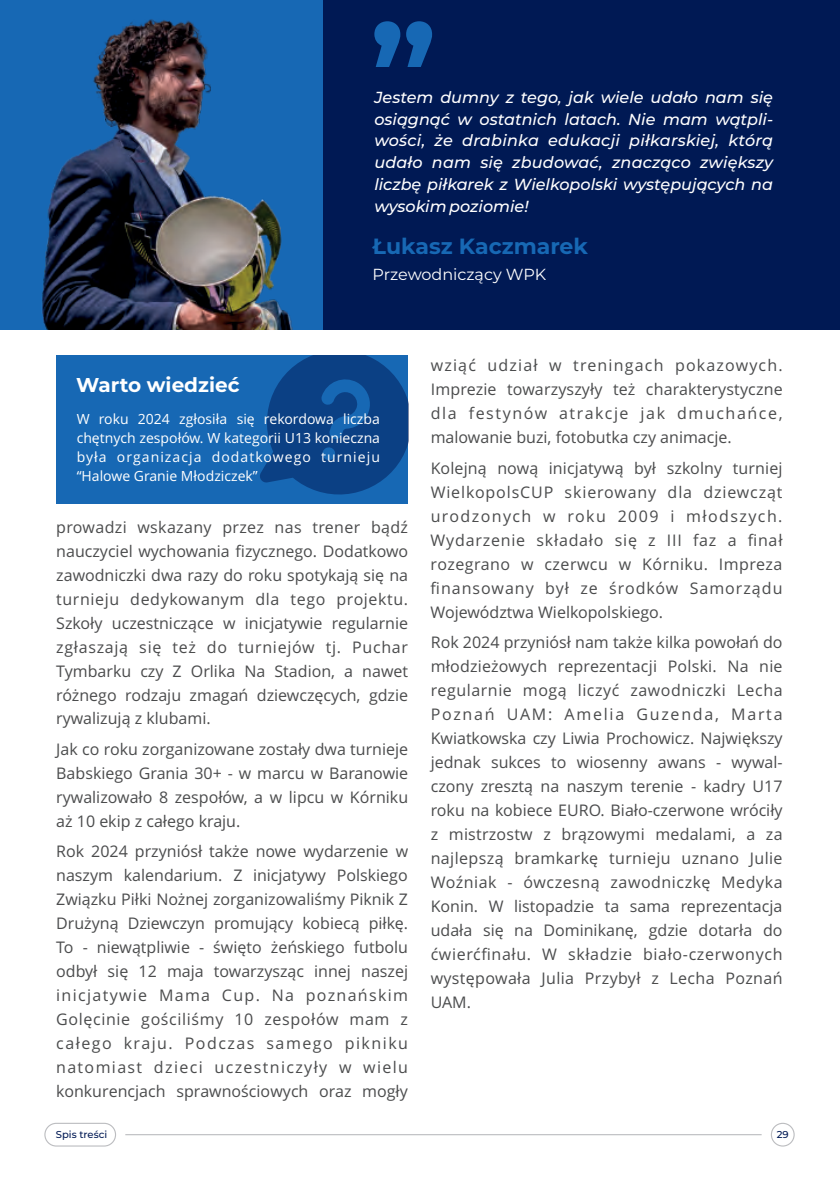
<style>
.page{position:relative;width:840px;height:1191px;background:#fff}
.page>*{position:absolute;margin:0;border:0;box-sizing:border-box;transform-origin:0 0}
.t1{font:700 134.4px "Montserrat";color:#1768b4}
.t2{font:700 22px "Montserrat";color:#1768b4}
.t3{font:700 20px "Montserrat";color:#fff}
.t4{font:16px/24px "Open Sans";color:#4b4c4d;text-align:justify}
.t5{font:italic 500 16px/21.8px "Montserrat";color:#fff;text-align:justify}
.t6{font:16px "Montserrat";letter-spacing:-.005em;color:#fff}
.t7{font:14px/19px "Open Sans";letter-spacing:.055em;color:#fff;text-align:justify}
.t8{font:500 10px "Montserrat";color:#001954}
</style>
<div class="page">
<div style="left:323px;top:0;width:516px;height:329px;background:#001954"></div>
<div style="left:0;top:0;width:323px;height:329px;background:#1768b4"></div>
<img style="left:42px;top:19px;width:251px;height:310px">
<div style="left:56px;top:355px;width:352px;height:148px;background:#1768b4"></div>
<svg style="left:260px;top:355px;width:148px;height:140px"></svg>
<div style="left:770px;top:1122px;width:24px;height:24px;border:1px solid #bcbdc0;border-radius:50%"></div>
<div style="left:44px;top:1122px;width:72px;height:24px;border:1px solid #bcbdc0;border-radius:11px"></div>
<hr style="left:125px;top:1134px;width:636px;height:1px;background:#bcbdc0">
<h1 class="t1" style="left:369px;top:-84px;width:68px">„</h1>
<p class="t5" style="left:374px;top:86px;width:400px">Jestem dumny z tego, jak wiele udało nam się osiągnąć w ostatnich latach. Nie mam wątpli&shy;wości, że drabinka edukacji piłkarskiej, którą udało nam się zbudować, znacząco zwiększy liczbę piłkarek z Wielkopolski występujących na wysokim poziomie!</p>
<h2 class="t2" style="left:372px;top:232px;width:217px">Łukasz Kaczmarek</h2>
<p class="t6" style="left:372px;top:264px;width:175px">Przewodniczący WPK</p>
<p class="t3" style="left:76px;top:373px;width:165px">Warto wiedzieć</p>
<p class="t7" style="left:77px;top:410px;width:305px">W roku 2024 zgłosiła się rekordowa liczba chętnych zespołów. W kategorii U13 konieczna była organizacja dodatkowego turnieju “Halowe Granie Młodziczek”</p>
<p class="t4" style="left:56px;top:516px;width:353px">prowadzi wskazany przez nas trener bądź nauczyciel wychowania fizycznego. Dodatkowo zawodniczki dwa razy do roku spotykają się na turnieju dedykowanym dla tego projektu.<br>Szkoły uczestniczące w inicjatywie regularnie zgłaszają się też do turniejów tj. Puchar Tymbarku czy Z Orlika Na Stadion, a nawet różnego rodzaju zmagań dziewczęcych, gdzie rywalizują z klubami.</p>
<p class="t4" style="left:56px;top:739px;width:353px">Jak co roku zorganizowane zostały dwa turnieje Babskiego Grania 30+ - w marcu w Baranowie rywalizowało 8 zespołów, a w lipcu w Kórniku aż 10 ekip z całego kraju.</p>
<p class="t4" style="left:56px;top:841px;width:353px">Rok 2024 przyniósł także nowe wydarzenie w naszym kalendarium. Z inicjatywy Polskiego Związku Piłki Nożnej zorganizowaliśmy Piknik Z Drużyną Dziewczyn promujący kobiecą piłkę.<br>To - niewątpliwie - święto żeńskiego futbolu odbył się 12 maja towarzysząc innej naszej inicjatywie Mama Cup. Na poznańskim Golęcinie gościliśmy 10 zespołów mam z całego kraju. Podczas samego pikniku natomiast dzieci uczestniczyły w wielu konkurencjach sprawnościowych oraz mogły</p>
<p class="t4" style="left:430px;top:355px;width:353px">wziąć udział w treningach pokazowych.<br>Imprezie towarzyszyły też charakterystyczne dla festynów atrakcje jak dmuchańce, malowanie buzi, fotobutka czy animacje.</p>
<p class="t4" style="left:430px;top:457px;width:353px">Kolejną nową inicjatywą był szkolny turniej WielkopolsCUP skierowany dla dziewcząt urodzonych w roku 2009 i młodszych.<br>Wydarzenie składało się z III faz a finał rozegrano w czerwcu w Kórniku. Impreza finansowany był ze środków Samorządu Województwa Wielkopolskiego.</p>
<p class="t4" style="left:430px;top:632px;width:353px">Rok 2024 przyniósł nam także kilka powołań do młodzieżowych reprezentacji Polski. Na nie regularnie mogą liczyć zawodniczki Lecha Poznań UAM: Amelia Guzenda, Marta Kwiatkowska czy Liwia Prochowicz. Największy jednak sukces to wiosenny awans - wywal&shy;czony zresztą na naszym terenie - kadry U17 roku na kobiece EURO. Biało-czerwone wróciły z mistrzostw z brązowymi medalami, a za najlepszą bramkarkę turnieju uznano Julie Woźniak - ówczesną zawodniczkę Medyka Konin. W listopadzie ta sama reprezentacja udała się na Dominikanę, gdzie dotarła do ćwierćfinału. W składzie biało-czerwonych występowała Julia Przybył z Lecha Poznań UAM.</p>
<p class="t8" style="left:56px;top:1128px;width:53px">Spis treści</p>
<p class="t8" style="left:776px;top:1128px;width:13px">29</p>
</div>
